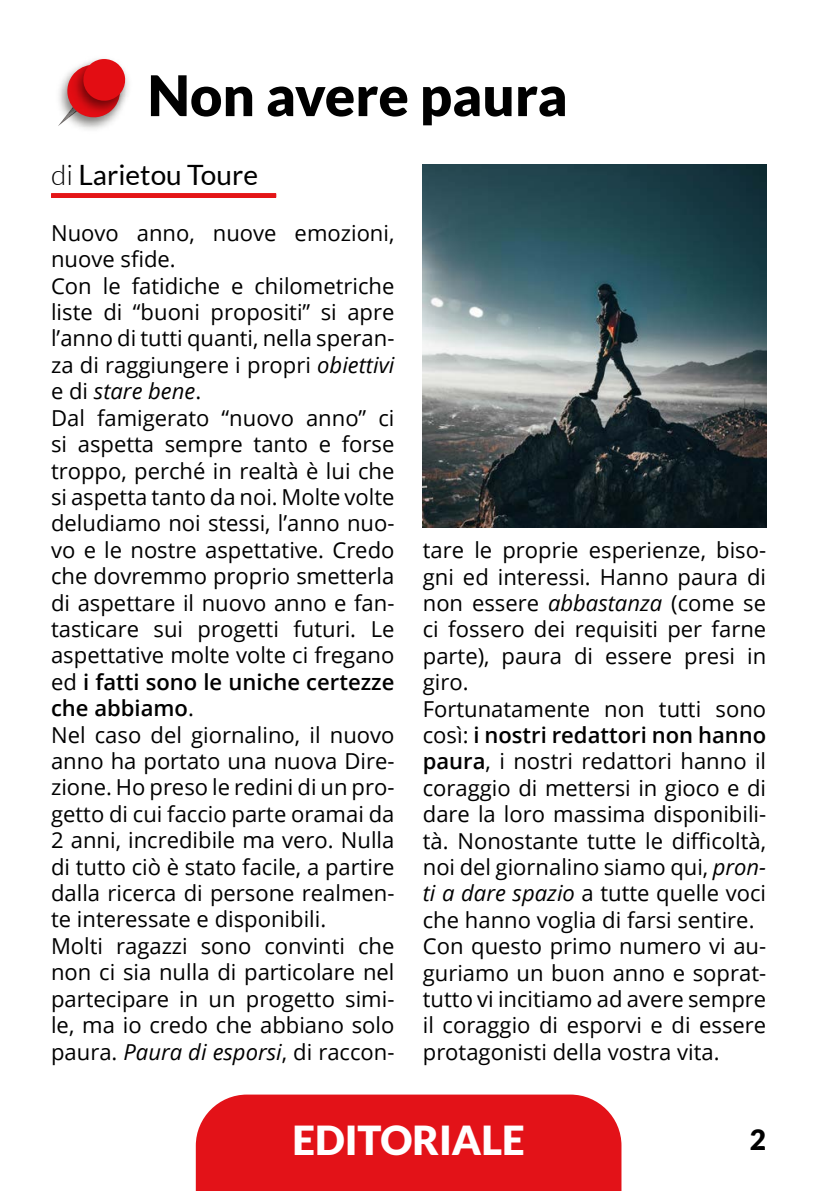
<style>
.page{position:relative;width:840px;height:1191px;background:#fff}
.page>*{position:absolute;margin:0;border:0;box-sizing:border-box;transform-origin:0 0}
.t1{font:900 56px "Lato";color:#000}
.t2{font:900 40px "Lato";color:#fff}
.t3{font:28px "Lato";color:#000}
.t4{font:900 28px "Lato";color:#000}
.t5{font:22px/26.4px "Open Sans";color:#000}
.s1{font-weight:300}
.s2{font-style:italic}
.s3{font-weight:600}
</style>
<div class="page">
<div style="left:196px;top:1094px;width:425px;height:97px;background:#e31218"></div>
<svg style="left:58px;top:59px;width:68px;height:67px"></svg>
<hr style="left:51px;top:193px;width:225px;height:4px;background:#e41517">
<img style="left:422px;top:164px;width:343px;height:363px">
<h1 class="t1" style="left:147px;top:63px;width:421px">Non avere paura</h1>
<p class="t3" style="left:51px;top:160px;width:208px"><span class="s1">di</span> Larietou Toure</p>
<p class="t5" style="left:51px;top:219px;width:345px">Nuovo anno, nuove emozioni, nuove sfide.<br>Con le fatidiche e chilometriche liste di “buoni propositi” si apre l’anno di tutti quanti, nella speran&shy;za di raggiungere i propri <span class="s2">obiettivi </span>e di <span class="s2">stare bene</span>.<br>Dal famigerato “nuovo anno” ci si aspetta sempre tanto e forse troppo, perché in realtà è lui che si aspetta tanto da noi. Molte volte deludiamo noi stessi, l’anno nuo&shy;vo e le nostre aspettative. Credo che dovremmo proprio smetterla di aspettare il nuovo anno e fan&shy;tasticare sui progetti futuri. Le aspettative molte volte ci fregano ed <span class="s3">i fatti sono le uniche certezze che abbiamo</span>.<br>Nel caso del giornalino, il nuovo anno ha portato una nuova Dire&shy;zione. Ho preso le redini di un pro&shy;getto di cui faccio parte oramai da<br>2 anni, incredibile ma vero. Nulla di tutto ciò è stato facile, a partire dalla ricerca di persone realmen&shy;te interessate e disponibili.<br>Molti ragazzi sono convinti che non ci sia nulla di particolare nel partecipare in un progetto simi&shy;le, ma io credo che abbiano solo paura. <span class="s2">Paura di esporsi</span>, di raccon-</p>
<p class="t5" style="left:422px;top:536px;width:345px">tare le proprie esperienze, biso&shy;gni ed interessi. Hanno paura di non essere <span class="s2">abbastanza</span> (come se ci fossero dei requisiti per farne parte), paura di essere presi in giro.<br>Fortunatamente non tutti sono così: <span class="s3">i nostri redattori non hanno paura</span>, i nostri redattori hanno il coraggio di mettersi in gioco e di dare la loro massima disponibili&shy;tà. Nonostante tutte le difficoltà, noi del giornalino siamo qui, <span class="s2">pron&shy;ti a dare spazio</span> a tutte quelle voci che hanno voglia di farsi sentire.<br>Con questo primo numero vi au&shy;guriamo un buon anno e soprat&shy;tutto vi incitiamo ad avere sempre il coraggio di esporvi e di essere protagonisti della vostra vita.</p>
<h2 class="t2" style="left:292px;top:1116px;width:234px">EDITORIALE</h2>
<p class="t4" style="left:749px;top:1123px;width:18px">2</p>
</div>
